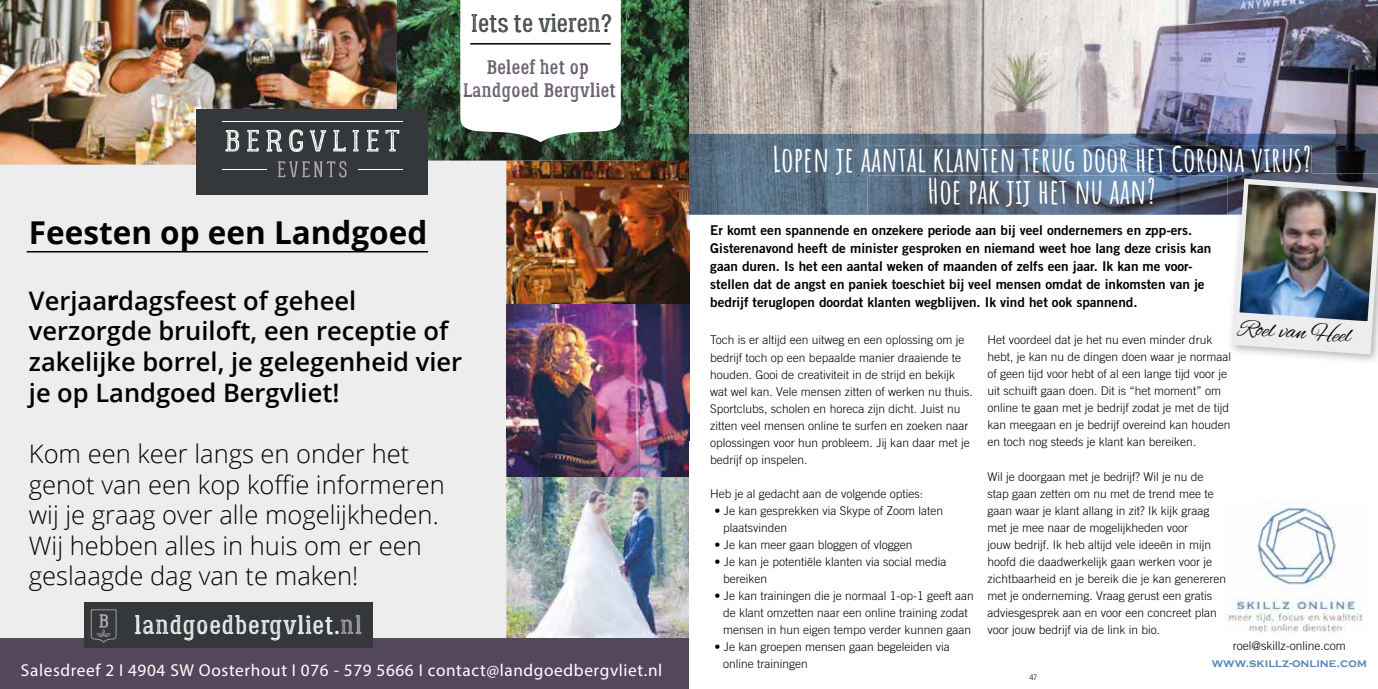
<style>
.page{position:relative;width:1378px;height:689px;background:#fff}
.page>*{position:absolute;margin:0;border:0;box-sizing:border-box;transform-origin:0 0}
.t1{font:700 34.5px/31.5px "Amatic SC";color:#fff;text-align:center}
.t2{font:700 31.5px "Open Sans";color:#000}
.t3{font:300 25.5px/30.6px "Open Sans";color:#000}
.t4{font:600 25.5px/30.6px "Open Sans";color:#000}
.t5{font:25.5px "Lumberjack Inline Rough";letter-spacing:.03em;color:#fff;scale:1.04 1}
.t6{font:25.35px "Lumberjack Inline Rough";color:#34383a}
.t7{font:23.85px "Alex Brush";color:#000}
.t8{font:19.35px/23.2px "Lumberjack Inline Rough";letter-spacing:.02em;color:#55475b;text-align:center}
.t9{font:17.25px "Myriad Pro";letter-spacing:.035em;color:#fff}
.t10{font:13.5px/18px "Trade Gothic LT Std Bd 2";color:#000}
.t11{font:300 12px/17px "Trade Gothic LT Std";color:#000}
.t12{font:700 12px "Copperplate Gothic";color:#568abc}
.t13{font:300 7.5px "Trade Gothic LT Std";color:#000}
.s1{color:#b4a3ae}
</style>
<div class="page">
<div style="left:0;top:51px;width:639px;height:636px;background:#ededee"></div>
<svg style="left:108px;top:295px;width:10px;height:16px"></svg>
<hr style="left:27px;top:251px;width:401px;height:1px;background:#000">
<img style="left:0;top:0;width:397px;height:51px">
<img style="left:0;top:51px;width:397px;height:114px">
<img style="left:506px;top:477px;width:183px;height:161px">
<img style="left:506px;top:161px;width:183px;height:316px">
<img style="left:506px;top:304px;width:133px;height:11px">
<div style="left:0;top:638px;width:689px;height:51px;background:#55475b"></div>
<div style="left:84px;top:602px;width:288px;height:46px;background:#34383a"></div>
<svg style="left:91px;top:609px;width:26px;height:34px"></svg>
<img style="left:397px;top:0;width:292px;height:161px">
<svg style="left:460px;top:0;width:161px;height:142px"></svg>
<hr style="left:470px;top:43px;width:141px;height:2px;background:#000">
<div style="left:197px;top:109px;width:231px;height:85px;background:#34383a"></div>
<hr style="left:222px;top:121px;width:180px;height:1px;background:#fff">
<hr style="left:358px;top:169px;width:44px;height:1px;background:#fff">
<hr style="left:223px;top:169px;width:44px;height:1px;background:#fff">
<svg style="left:278px;top:161px;width:68px;height:16px"></svg>
<svg style="left:225px;top:130px;width:14px;height:22px"></svg>
<svg style="left:247px;top:130px;width:12px;height:22px"></svg>
<svg style="left:266px;top:130px;width:16px;height:22px"></svg>
<svg style="left:289px;top:130px;width:14px;height:22px"></svg>
<svg style="left:310px;top:130px;width:16px;height:22px"></svg>
<svg style="left:333px;top:130px;width:13px;height:22px"></svg>
<svg style="left:352px;top:130px;width:7px;height:22px"></svg>
<svg style="left:367px;top:130px;width:12px;height:22px"></svg>
<svg style="left:385px;top:130px;width:14px;height:22px"></svg>
<img style="left:689px;top:0;width:178px;height:134px">
<img style="left:867px;top:0;width:511px;height:174px">
<hr style="left:689px;top:214px;width:538px;height:1px;background:#79a1c8">
<img style="left:689px;top:134px;width:538px;height:80px">
<img style="left:774px;top:146px;width:537px;height:29px">
<img style="left:1224px;top:501px;width:139px;height:132px">
<img style="left:1227px;top:174px;width:151px;height:187px">
<img style="left:1227px;top:174px;width:84px;height:1px">
<svg style="left:1232px;top:179px;width:146px;height:176px"></svg>
<img style="left:1239px;top:184px;width:137px;height:137px">
<h3 class="t6" style="left:471px;top:8px;width:143px">Iets te vieren?</h3>
<h3 class="t8" style="left:463px;top:56px;width:154px">Beleef het op<br>Landgoed Bergvliet</h3>
<h2 class="t2" style="left:29px;top:210px;width:400px">Feesten op een Landgoed</h2>
<h3 class="t4" style="left:29px;top:285px;width:435px">Verjaardagsfeest of geheel verzorgde bruiloft, een receptie of zakelijke borrel, je gelegenheid vier je op Landgoed Bergvliet!</h3>
<h3 class="t3" style="left:29px;top:438px;width:417px">Kom een keer langs en onder het genot van een kop koffie informeren wij je graag over alle mogelijkheden.<br>Wij hebben alles in huis om er een geslaagde dag van te maken!</h3>
<h3 class="t5" style="left:134px;top:609px;width:221px">landgoedbergvliet.<span class="s1">nl</span></h3>
<h3 class="t9" style="left:21px;top:659px;width:643px">Salesdreef 2 I 4904 SW Oosterhout I 076 - 579 5666 I contact@landgoedbergvliet.nl</h3>
<h1 class="t1" style="left:772px;top:141px;width:540px">Lopen je aantal klanten terug door het Corona virus?<br>Hoe pak jij het nu aan?</h1>
<p class="t10" style="left:710px;top:221px;width:502px">Er komt een spannende en onzekere periode aan bij veel ondernemers en zpp-ers.<br>Gisterenavond heeft de minister gesproken en niemand weet hoe lang deze crisis kan gaan duren. Is het een aantal weken of maanden of zelfs een jaar. Ik kan me voor&shy;stellen dat de angst en paniek toeschiet bij veel mensen omdat de inkomsten van je bedrijf teruglopen doordat klanten wegblijven. Ik vind het ook spannend.</p>
<h3 class="t7" style="left:1239px;top:314px;width:115px;rotate:4deg">Roel van Heel</h3>
<p class="t11" style="left:987px;top:331px;width:245px">Het voordeel dat je het nu even minder druk hebt, je kan nu de dingen doen waar je normaal of geen tijd voor hebt of al een lange tijd voor je uit schuift gaan doen. Dit is “het moment” om online te gaan met je bedrijf zodat je met de tijd kan meegaan en je bedrijf overeind kan houden en toch nog steeds je klant kan bereiken.</p>
<p class="t11" style="left:987px;top:467px;width:240px">Wil je doorgaan met je bedrijf? Wil je nu de stap gaan zetten om nu met de trend mee te gaan waar je klant allang in zit? Ik kijk graag met je mee naar de mogelijkheden voor<br>jouw bedrijf. Ik heb altijd vele ideeën in mijn hoofd die daadwerkelijk gaan werken voor je zichtbaarheid en je bereik die je kan genereren met je onderneming. Vraag gerust een gratis adviesgesprek aan en voor een concreet plan voor jouw bedrijf via de link in bio.</p>
<p class="t13" style="left:1029px;top:672px;width:9px">47</p>
<p class="t11" style="left:710px;top:332px;width:264px">Toch is er altijd een uitweg en een oplossing om je bedrijf toch op een bepaalde manier draaiende te houden. Gooi de creativiteit in de strijd en bekijk wat wel kan. Vele mensen zitten of werken nu thuis.<br>Sportclubs, scholen en horeca zijn dicht. Juist nu zitten veel mensen online te surfen en zoeken naar oplossingen voor hun probleem. Jij kan daar met je bedrijf op inspelen.</p>
<p class="t11" style="left:710px;top:485px;width:214px">Heb je al gedacht aan de volgende opties:</p>
<p class="t11" style="left:723px;top:502px;width:222px;text-indent:-9px">• Je kan gesprekken via Skype of Zoom laten plaatsvinden</p>
<p class="t11" style="left:714px;top:536px;width:200px">• Je kan meer gaan bloggen of vloggen</p>
<p class="t11" style="left:723px;top:553px;width:225px;text-indent:-9px">• Je kan je potentiële klanten via social media bereiken</p>
<p class="t11" style="left:714px;top:587px;width:261px;text-align:center">• Je kan trainingen die je normaal 1-op-1 geeft aan de klant omzetten naar een online training zodat mensen in hun eigen tempo verder kunnen gaan</p>
<p class="t11" style="left:723px;top:638px;width:228px;text-indent:-9px">• Je kan groepen mensen gaan begeleiden via online trainingen</p>
<p class="t11" style="left:1233px;top:637px;width:114px">roel@skillz-online.com</p>
<p class="t12" style="left:1211px;top:656px;width:157px">www.skillz-online.com</p>
</div>
